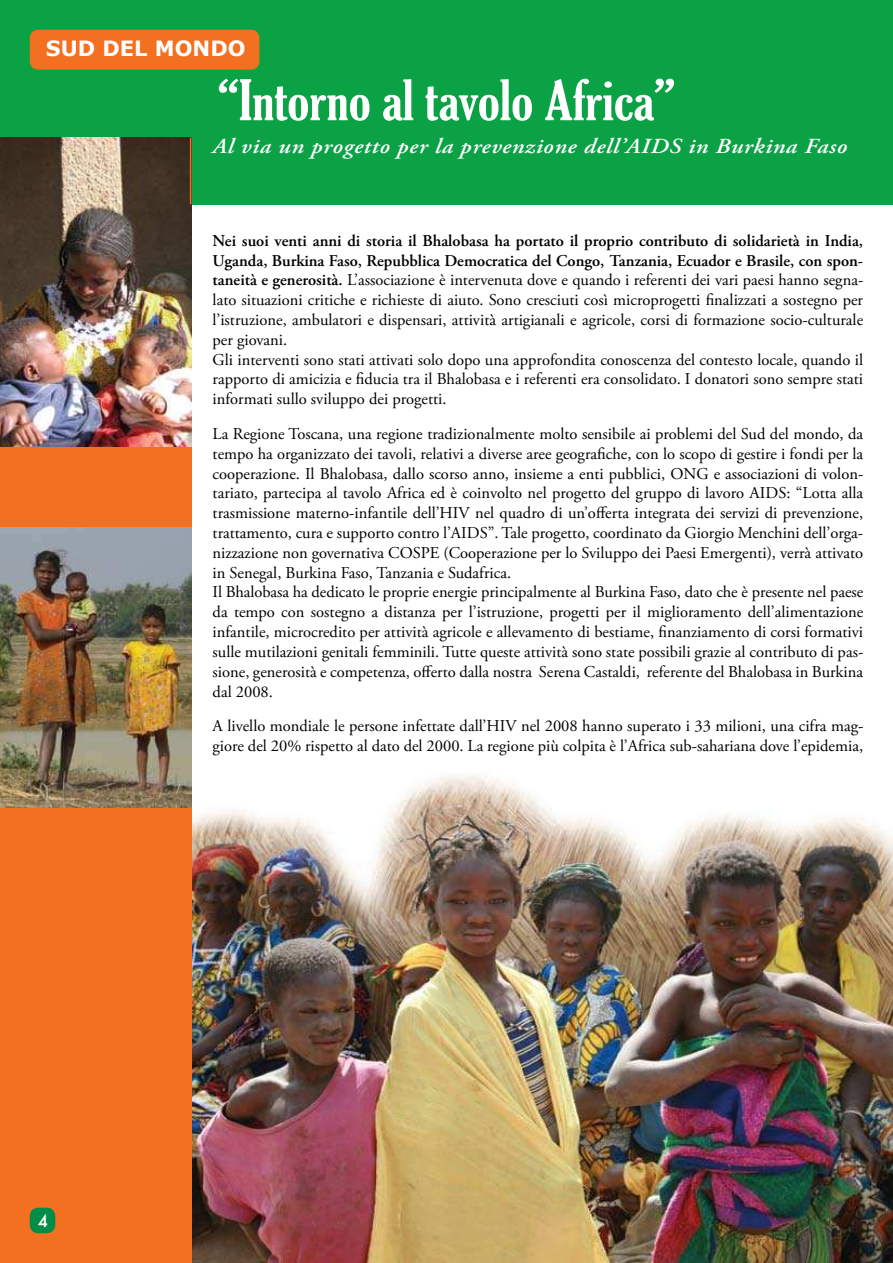
<style>
.page{position:relative;width:893px;height:1263px;background:#fff}
.page>*{position:absolute;margin:0;border:0;box-sizing:border-box;transform-origin:0 0}
.t1{font:extra-condensed 54px "Gloucester";color:#fff;scale:1.2 1}
.t2{font:italic 600 21.45px "Adobe Garamond Pro";letter-spacing:.03em;color:#fff;scale:1.11 1}
.t3{font:700 21px "Verdana";color:#fff}
.t4{font:16.5px/19.8px "Adobe Garamond Pro";color:#000}
.t5{font:500 16.5px "Futura";color:#fff}
.s1{font-weight:600}
</style>
<div class="page">
<img style="left:191px;top:759px;width:702px;height:504px">
<div style="left:0;top:0;width:893px;height:204px;background:#0aa245"></div>
<div style="left:0;top:204px;width:191px;height:1059px;background:#f37021"></div>
<img style="left:0;top:138px;width:191px;height:308px">
<img style="left:0;top:527px;width:191px;height:281px">
<div style="left:30px;top:30px;width:229px;height:40px;background:#f37021;border-radius:9px"></div>
<hr style="left:190px;top:137px;width:1px;height:67px;background:#f37021">
<div style="left:30px;top:1208px;width:25px;height:25px;background:#008d48;border-radius:9px"></div>
<p class="t3" style="left:46px;top:40px;width:201px">SUD DEL MONDO</p>
<h1 class="t1" style="left:217px;top:79px;width:383px">“Intorno al tavolo Africa”</h1>
<h2 class="t2" style="left:213px;top:137px;width:573px">Al via un progetto per la prevenzione dell’AIDS in Burkina Faso</h2>
<p class="t4" style="left:213px;top:231px;width:652px"><span class="s1">Nei suoi venti anni di storia il Bhalobasa ha portato il proprio contributo di solidarietà in India, Uganda, Burkina Faso, Repubblica Democratica del Congo, Tanzania, Ecuador e Brasile, con spon&shy;taneità e generosità.</span> L’associazione è intervenuta dove e quando i referenti dei vari paesi hanno segna&shy;lato situazioni critiche e richieste di aiuto. Sono cresciuti così microprogetti finalizzati a sostegno per l’istruzione, ambulatori e dispensari, attività artigianali e agricole, corsi di formazione socio-culturale per giovani.<br>Gli interventi sono stati attivati solo dopo una approfondita conoscenza del contesto locale, quando il rapporto di amicizia e fiducia tra il Bhalobasa e i referenti era consolidato. I donatori sono sempre stati informati sullo sviluppo dei progetti.</p>
<p class="t4" style="left:213px;top:424px;width:652px">La Regione Toscana, una regione tradizionalmente molto sensibile ai problemi del Sud del mondo, da tempo ha organizzato dei tavoli, relativi a diverse aree geografiche, con lo scopo di gestire i fondi per la cooperazione. Il Bhalobasa, dallo scorso anno, insieme a enti pubblici, ONG e associazioni di volon&shy;tariato, partecipa al tavolo Africa ed è coinvolto nel progetto del gruppo di lavoro AIDS: “Lotta alla trasmissione materno-infantile dell’HIV nel quadro di un’offerta integrata dei servizi di prevenzione, trattamento, cura e supporto contro l’AIDS”. Tale progetto, coordinato da Giorgio Menchini dell’orga&shy;nizzazione non governativa COSPE (Cooperazione per lo Sviluppo dei Paesi Emergenti), verrà attivato in Senegal, Burkina Faso, Tanzania e Sudafrica.<br>Il Bhalobasa ha dedicato le proprie energie principalmente al Burkina Faso, dato che è presente nel paese da tempo con sostegno a distanza per l’istruzione, progetti per il miglioramento dell’alimentazione infantile, microcredito per attività agricole e allevamento di bestiame, finanziamento di corsi formativi sulle mutilazioni genitali femminili. Tutte queste attività sono state possibili grazie al contributo di pas&shy;sione, generosità e competenza, offerto dalla nostra Serena Castaldi, referente del Bhalobasa in Burkina dal 2008.</p>
<p class="t4" style="left:213px;top:716px;width:652px">A livello mondiale le persone infettate dall’HIV nel 2008 hanno superato i 33 milioni, una cifra mag&shy;giore del 20% rispetto al dato del 2000. La regione più colpita è l’Africa sub-sahariana dove l’epidemia,</p>
<p class="t5" style="left:38px;top:1212px;width:12px">4</p>
</div>
